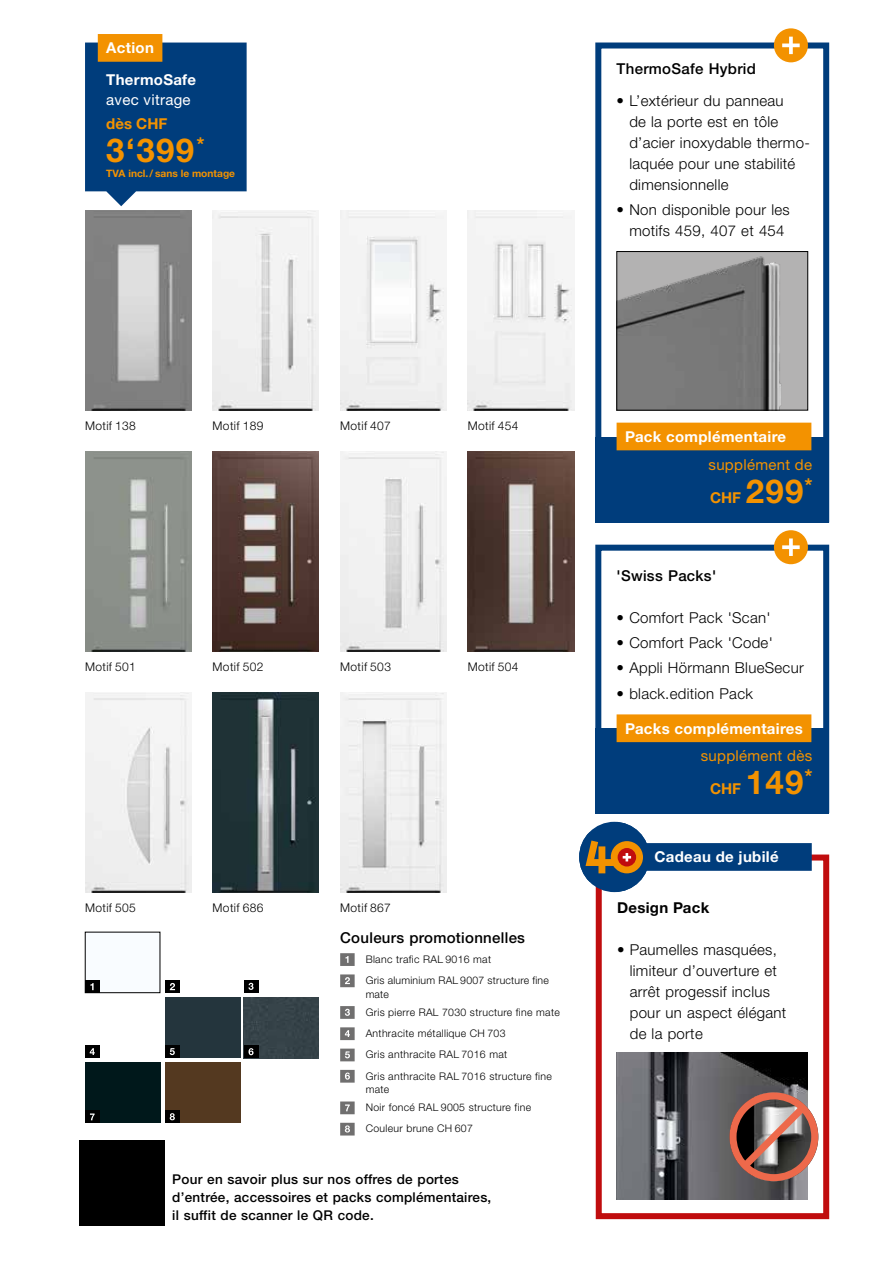
<style>
.page{position:relative;width:893px;height:1263px;background:#fff}
.page>*{position:absolute;margin:0;border:0;box-sizing:border-box;transform-origin:0 0}
.t1{font:700 33px "Hoermann Helvetica Neue";color:#f39200}
.t2{font:300 15px/21px "Hoermann Helvetica Neue";letter-spacing:.02em;color:#000}
.t3{font:700 15px "Hoermann Helvetica Neue";letter-spacing:.02em;color:#fff}
.t4{font:500 15px "Hoermann Helvetica Neue";letter-spacing:.02em;color:#000}
.t5{font:15px "Hoermann Helvetica Neue Rm";letter-spacing:.02em;color:#f39200}
.t6{font:700 15px "Hoermann Helvetica Neue";color:#f39200}
.t7{font:15px "Hoermann Helvetica Neue Rm";letter-spacing:.02em;color:#fff}
.t8{font:700 15px "Hoermann Helvetica Neue";letter-spacing:.02em;color:#000}
.t9{font:500 13.5px/18px "Hoermann Helvetica Neue";letter-spacing:.02em;color:#000}
.t10{font:300 12px "Hoermann Helvetica Neue";letter-spacing:.03em;color:#000}
.t11{font:300 10.5px/21.3px "Hoermann Helvetica Neue";letter-spacing:.03em;color:#000}
.t12{font:700 10.2px "Hoermann Helvetica Neue";color:#f39200}
.s1{font-size:33px}
</style>
<div class="page">
<div style="left:596px;top:854px;width:233px;height:365px;border:6px solid #c00d0e"></div>
<img style="left:85px;top:210px;width:106px;height:200px">
<img style="left:340px;top:452px;width:106px;height:200px">
<img style="left:468px;top:452px;width:106px;height:200px">
<img style="left:85px;top:693px;width:106px;height:200px">
<img style="left:468px;top:210px;width:106px;height:200px">
<img style="left:213px;top:452px;width:106px;height:200px">
<img style="left:85px;top:452px;width:106px;height:200px">
<img style="left:213px;top:693px;width:106px;height:200px">
<img style="left:340px;top:693px;width:106px;height:200px">
<div style="left:244px;top:997px;width:75px;height:61px;background:#354248"></div>
<div style="left:165px;top:1062px;width:75px;height:61px;background:#543920"></div>
<div style="left:165px;top:997px;width:75px;height:61px;background:#24353d"></div>
<div style="left:85px;top:1062px;width:75px;height:61px;background:#00181b"></div>
<div style="left:85px;top:932px;width:75px;height:61px;background:#f9fcff"></div>
<img style="left:340px;top:210px;width:106px;height:200px">
<div style="left:595px;top:43px;width:234px;height:479px;border:6px solid #003d7c"></div>
<div style="left:85px;top:980px;width:14px;height:13px;background:#000"></div>
<svg style="left:90px;top:983px;width:4px;height:7px"></svg>
<div style="left:165px;top:980px;width:14px;height:13px;background:#000"></div>
<svg style="left:170px;top:983px;width:5px;height:7px"></svg>
<div style="left:244px;top:980px;width:14px;height:13px;background:#000"></div>
<svg style="left:248px;top:983px;width:6px;height:7px"></svg>
<div style="left:85px;top:1045px;width:14px;height:13px;background:#000"></div>
<svg style="left:90px;top:1048px;width:5px;height:7px"></svg>
<div style="left:165px;top:1045px;width:14px;height:13px;background:#000"></div>
<svg style="left:170px;top:1048px;width:5px;height:7px"></svg>
<div style="left:244px;top:1045px;width:14px;height:13px;background:#000"></div>
<svg style="left:248px;top:1048px;width:6px;height:7px"></svg>
<div style="left:85px;top:1110px;width:14px;height:13px;background:#000"></div>
<svg style="left:90px;top:1113px;width:5px;height:7px"></svg>
<div style="left:165px;top:1110px;width:14px;height:13px;background:#000"></div>
<svg style="left:170px;top:1113px;width:5px;height:7px"></svg>
<div style="left:80px;top:1141px;width:85px;height:85px;background:#000"></div>
<div style="left:595px;top:437px;width:234px;height:85px;background:#003d7c"></div>
<div style="left:774px;top:28px;width:34px;height:34px;background:#f39200;border-radius:50%"></div>
<svg style="left:782px;top:37px;width:18px;height:17px"></svg>
<div style="left:595px;top:728px;width:234px;height:85px;background:#003d7c"></div>
<div style="left:595px;top:545px;width:234px;height:268px;border:6px solid #003d7c"></div>
<div style="left:774px;top:530px;width:34px;height:34px;background:#f39200;border-radius:50%"></div>
<svg style="left:782px;top:538px;width:18px;height:18px"></svg>
<svg style="left:579px;top:822px;width:233px;height:70px"></svg>
<img style="left:617px;top:1052px;width:191px;height:147px">
<svg style="left:729px;top:1092px;width:89px;height:89px;background:#926b63"></svg>
<svg style="left:340px;top:953px;width:15px;height:13px"></svg>
<svg style="left:340px;top:974px;width:15px;height:13px"></svg>
<svg style="left:340px;top:1006px;width:15px;height:13px"></svg>
<svg style="left:340px;top:1027px;width:15px;height:13px"></svg>
<svg style="left:340px;top:1048px;width:15px;height:13px"></svg>
<svg style="left:340px;top:1070px;width:15px;height:13px"></svg>
<svg style="left:340px;top:1101px;width:15px;height:13px"></svg>
<svg style="left:340px;top:1123px;width:15px;height:12px"></svg>
<div style="left:617px;top:714px;width:194px;height:28px;background:#f39200"></div>
<div style="left:617px;top:423px;width:194px;height:27px;background:#f39200"></div>
<img style="left:213px;top:211px;width:106px;height:200px">
<img style="left:619px;top:253px;width:187px;height:155px">
<div style="left:617px;top:251px;width:191px;height:159px;border:1px solid #000"></div>
<svg style="left:85px;top:34px;width:162px;height:172px;background:#2a5782"></svg>
<p class="t3" style="left:106px;top:37px;width:49px">Action</p>
<p class="t3" style="left:106px;top:69px;width:91px">ThermoSafe</p>
<p class="t7" style="left:106px;top:89px;width:86px">avec vitrage</p>
<p class="t6" style="left:106px;top:113px;width:63px">dès CHF</p>
<h1 class="t1" style="left:106px;top:126px;width:99px">3‘399<sup>*</sup></h1>
<p class="t12" style="left:106px;top:166px;width:130px">TVA incl./ sans le montage</p>
<p class="t4" style="left:617px;top:59px;width:141px">ThermoSafe Hybrid</p>
<p class="t2" style="left:629px;top:89px;width:182px;text-indent:-13px">• L’extérieur du panneau<br>de la porte est en tôle d’acier inoxydable thermo&shy;laquée pour une stabilité dimensionnelle</p>
<p class="t2" style="left:617px;top:198px;width:175px;text-align:center">• Non disponible pour les motifs 459, 407 et 454</p>
<p class="t10" style="left:85px;top:417px;width:52px">Motif 138</p>
<p class="t10" style="left:213px;top:417px;width:52px">Motif 189</p>
<p class="t10" style="left:340px;top:417px;width:52px">Motif 407</p>
<p class="t10" style="left:468px;top:417px;width:52px">Motif 454</p>
<p class="t10" style="left:85px;top:658px;width:52px">Motif 501</p>
<p class="t10" style="left:213px;top:658px;width:52px">Motif 502</p>
<p class="t10" style="left:340px;top:658px;width:52px">Motif 503</p>
<p class="t10" style="left:468px;top:658px;width:52px">Motif 504</p>
<p class="t10" style="left:85px;top:899px;width:52px">Motif 505</p>
<p class="t10" style="left:213px;top:899px;width:52px">Motif 686</p>
<p class="t10" style="left:340px;top:899px;width:52px">Motif 867</p>
<p class="t4" style="left:340px;top:927px;width:186px">Couleurs promotionnelles</p>
<p class="t11" style="left:366px;top:948px;width:185px">Blanc trafic RAL 9016 mat<br>Gris aluminium RAL 9007 structure fine</p>
<p class="t11" style="left:366px;top:984px;width:196px;line-height:18.1px">mate<br>Gris pierre RAL 7030 structure fine mate</p>
<p class="t11" style="left:366px;top:1022px;width:188px">Anthracite métallique CH 703<br>Gris anthracite RAL 7016 mat<br>Gris anthracite RAL 7016 structure fine</p>
<p class="t11" style="left:366px;top:1079px;width:167px;line-height:18.1px">mate<br>Noir foncé RAL 9005 structure fine</p>
<p class="t11" style="left:366px;top:1117px;width:109px">Couleur brune CH 607</p>
<p class="t9" style="left:172px;top:1169px;width:321px">Pour en savoir plus sur nos offres de portes d’entrée, accessoires et packs complémentaires, il suffit de scanner le QR code.</p>
<p class="t3" style="left:625px;top:426px;width:163px">Pack complémentaire</p>
<p class="t5" style="left:708px;top:454px;width:105px">supplément de</p>
<p class="t6" style="left:710px;top:487px;width:104px">CHF <span class="s1">299</span><sup>*</sup></p>
<p class="t4" style="left:617px;top:565px;width:101px">'Swiss Packs'</p>
<p class="t2" style="left:617px;top:606px;width:156px">• Comfort Pack 'Scan'</p>
<p class="t2" style="left:617px;top:631px;width:158px">• Comfort Pack 'Code'</p>
<p class="t2" style="left:617px;top:656px;width:189px">• Appli Hörmann BlueSecur</p>
<p class="t2" style="left:617px;top:682px;width:138px">• black.edition Pack</p>
<p class="t3" style="left:625px;top:717px;width:179px">Packs complémentaires</p>
<p class="t5" style="left:701px;top:745px;width:113px">supplément dès</p>
<p class="t6" style="left:710px;top:778px;width:104px">CHF <span class="s1">149</span><sup>*</sup></p>
<p class="t3" style="left:654px;top:846px;width:126px">Cadeau de jubilé</p>
<p class="t8" style="left:617px;top:897px;width:94px">Design Pack</p>
<p class="t2" style="left:630px;top:938px;width:158px;text-indent:-13px">• Paumelles masquées, limiteur d’ouverture et arrêt progessif inclus pour un aspect élégant de la porte</p>
</div>
